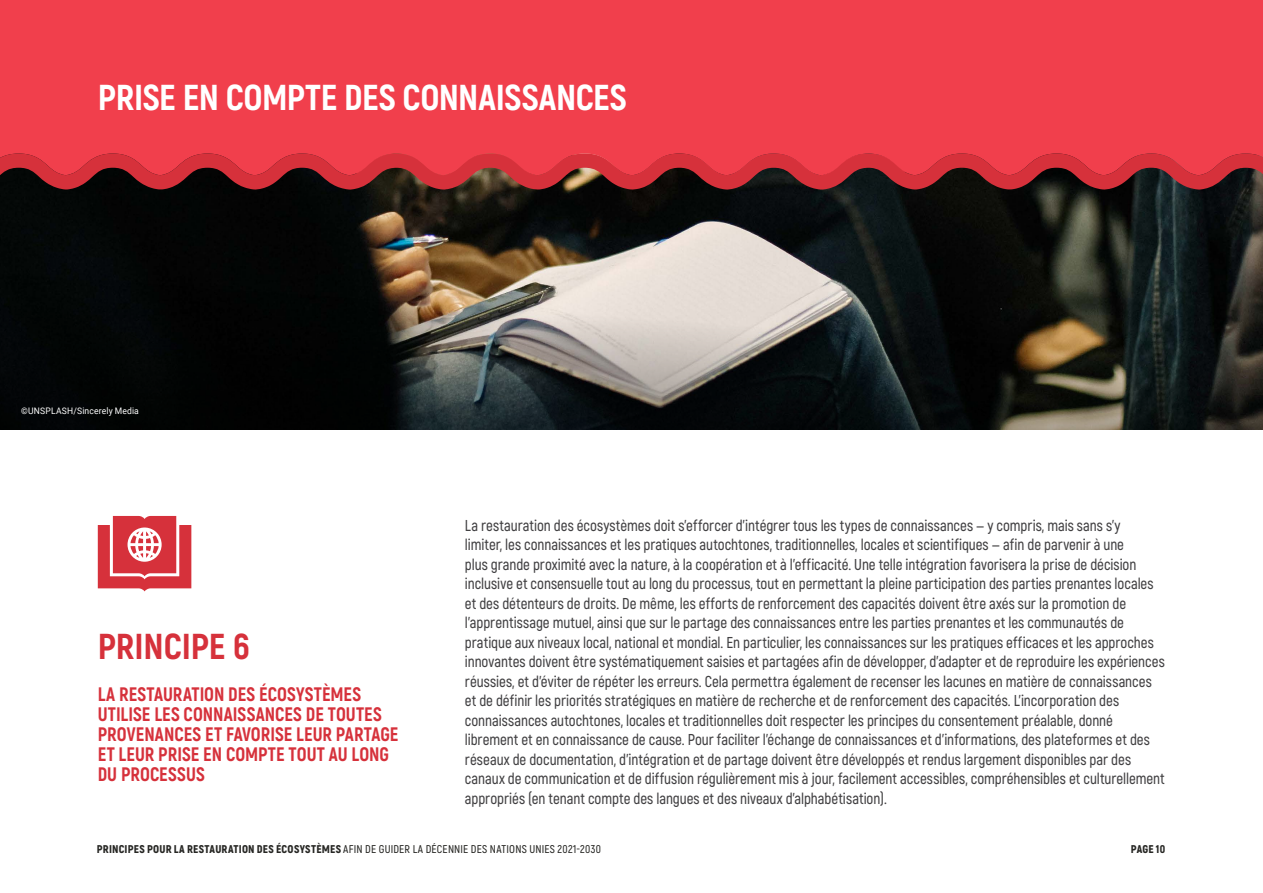
<style>
.page{position:relative;width:1263px;height:893px;background:#fff}
.page>*{position:absolute;margin:0;border:0;box-sizing:border-box;transform-origin:0 0}
.t1{font:800 36px "Akrobat";letter-spacing:-.01em;color:#fff}
.t2{font:800 36px "Akrobat";color:#d6313b}
.t3{font:800 19.5px/20px "Akrobat";color:#d6313b;scale:.95 1}
.t4{font:600 15.75px/19.5px "Akrobat";color:#414042;scale:.95 1}
.t5{font:600 11.25px "Akrobat";letter-spacing:.02em;color:#272724}
.t6{font:900 11.25px "Akrobat";letter-spacing:.015em;color:#272724}
.t7{font:9px "Roboto";letter-spacing:.02em;color:#fff;scale:.95 1}
.s1{font-weight:900}
</style>
<div class="page">
<img style="left:0;top:190px;width:1263px;height:52px">
<svg style="left:0;top:175px;width:1263px;height:15px;background:#5e2021"></svg>
<svg style="left:0;top:0;width:1263px;height:175px;background:#ec3d4a"></svg>
<svg style="left:98px;top:516px;width:93px;height:75px"></svg>
<svg style="left:0;top:242px;width:1263px;height:187px;background:#363631"></svg>
<h1 class="t1" style="left:98px;top:75px;width:530px">PRISE EN COMPTE DES CONNAISSANCES</h1>
<p class="t7" style="left:21px;top:404px;width:125px">©UNSPLASH/Sincerely Media</p>
<h1 class="t2" style="left:98px;top:624px;width:153px">PRINCIPE 6</h1>
<p class="t3" style="left:98px;top:684px;width:318px">LA RESTAURATION DES ÉCOSYSTÈMES<br>UTILISE LES CONNAISSANCES DE TOUTES<br>PROVENANCES ET FAVORISE LEUR PARTAGE<br>ET LEUR PRISE EN COMPTE TOUT AU LONG<br>DU PROCESSUS</p>
<p class="t4" style="left:465px;top:515px;width:738px">La restauration des écosystèmes doit s’efforcer d’intégrer tous les types de connaissances — y compris, mais sans s’y<br>limiter, les connaissances et les pratiques autochtones, traditionnelles, locales et scientifiques — afin de parvenir à une<br>plus grande proximité avec la nature, à la coopération et à l’efficacité. Une telle intégration favorisera la prise de décision inclusive et consensuelle tout au long du processus, tout en permettant la pleine participation des parties prenantes locales et des détenteurs de droits. De même, les efforts de renforcement des capacités doivent être axés sur la promotion de l’apprentissage mutuel, ainsi que sur le partage des connaissances entre les parties prenantes et les communautés de pratique aux niveaux local, national et mondial. En particulier, les connaissances sur les pratiques efficaces et les approches innovantes doivent être systématiquement saisies et partagées afin de développer, d’adapter et de reproduire les expériences réussies, et d’éviter de répéter les erreurs. Cela permettra également de recenser les lacunes en matière de connaissances et de définir les priorités stratégiques en matière de recherche et de renforcement des capacités. L’incorporation des connaissances autochtones, locales et traditionnelles doit respecter les principes du consentement préalable, donné librement et en connaissance de cause. Pour faciliter l’échange de connaissances et d’informations, des plateformes et des réseaux de documentation, d’intégration et de partage doivent être développés et rendus largement disponibles par des canaux de communication et de diffusion régulièrement mis à jour, facilement accessibles, compréhensibles et culturellement appropriés (en tenant compte des langues et des niveaux d’alphabétisation).</p>
<p class="t5" style="left:97px;top:842px;width:506px"><span class="s1">PRINCIPES POUR LA RESTAURATION DES ÉCOSYSTÈMES</span> AFIN DE GUIDER LA DÉCENNIE DES NATIONS UNIES 2021-2030</p>
<p class="t6" style="left:1131px;top:842px;width:36px">PAGE 10</p>
</div>
